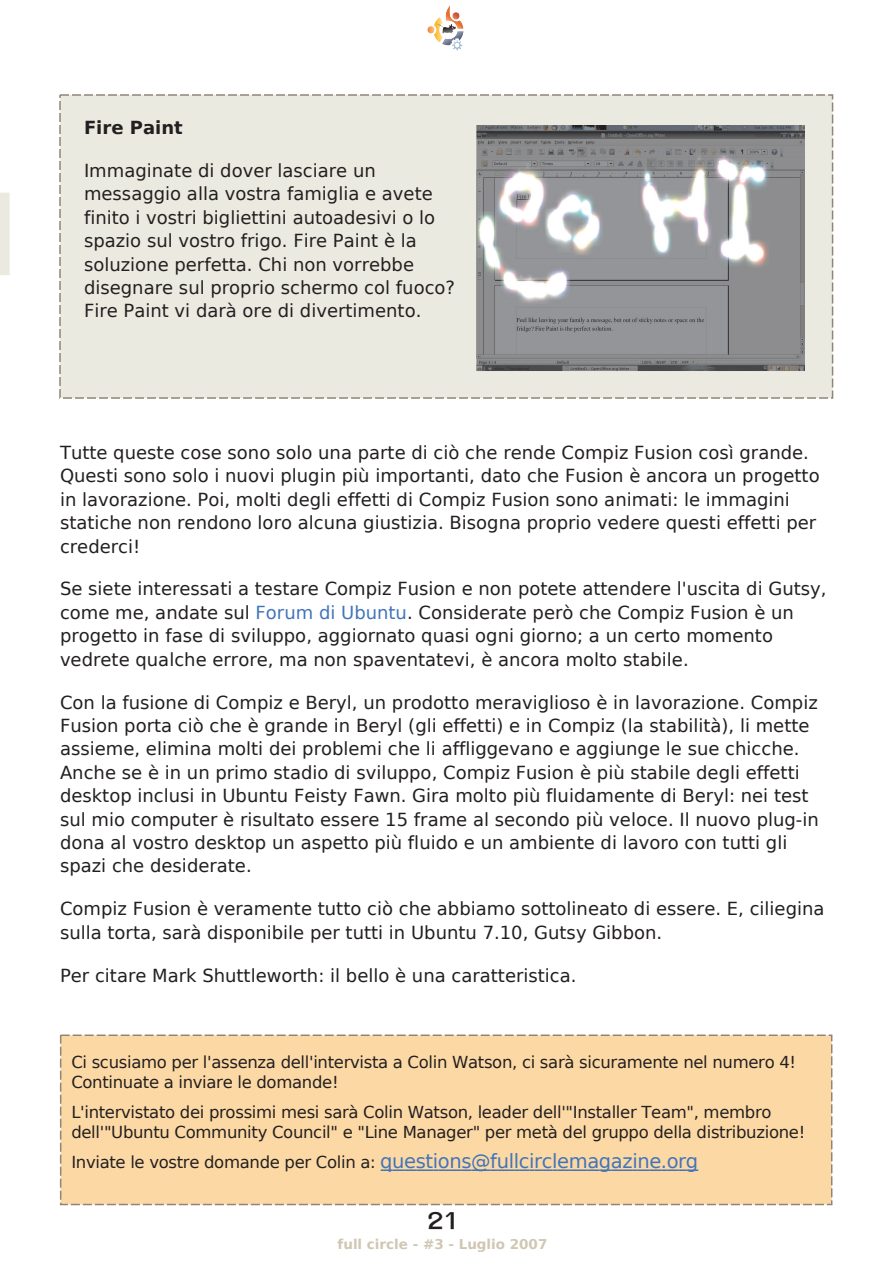
<style>
.page{position:relative;width:893px;height:1263px;background:#fff}
.page>*{position:absolute;margin:0;border:0;box-sizing:border-box;transform-origin:0 0}
.t1{font:700 24px "Garuda";color:#231f20}
.t2{font:18px/23.4px "Al Yermook";letter-spacing:-.02em;color:#231f20}
.t3{font:18px/23.4px "Al Yermook";color:#231f20}
.t4{font:18px "Al Yermook";letter-spacing:-.085em;color:#231f20}
.t5{font:700 18px "Al Mothnna";letter-spacing:-.04em;color:#231f20}
.t6{font:16.5px/19.8px "Al Yermook";letter-spacing:-.04em;color:#231f20}
.t7{font:16.5px/19.8px "Al Yermook";letter-spacing:-.02em;color:#231f20}
.t8{font:700 13.5px "Al Mothnna";letter-spacing:-.1em;color:#d0c7b3}
.s1{color:#4274ba}
.s2{font-size:19.5px;color:#4274ba}
</style>
<div class="page">
<img style="left:427px;top:6px;width:37px;height:45px">
<div style="left:0;top:193px;width:10px;height:82px;background:#ebeae0"></div>
<div style="left:61px;top:1035px;width:771px;height:169px;background:#fcd9a4"></div>
<div style="left:60px;top:1034px;width:772px;height:171px;border:2px dashed #8f8677"></div>
<svg style="left:381px;top:1169px;width:317px;height:2px"></svg>
<div style="left:60px;top:95px;width:772px;height:303px;background:#ebeae0"></div>
<div style="left:59px;top:94px;width:774px;height:305px;border:2px dashed #8f8677"></div>
<img style="left:476px;top:125px;width:328px;height:246px">
<p class="t5" style="left:84px;top:115px;width:104px">Fire Paint</p>
<p class="t2" style="left:84px;top:161px;width:381px">Im m aginate di dove r lasciare un<br>m e ssaggio alla vostra fam iglia e ave te finito i vostri biglie ttini autoade sivi o lo spazio sulvostro frigo. Fire Paintè la soluzione pe rfe tta. Ch i non vorre bbe<br>dise gnare sulproprio sch e rm o colfuoco?<br>Fire Paintvi darà ore di dive rtim e nto.</p>
<p class="t2" style="left:60px;top:443px;width:762px">Tutte q ue ste cose sono solo una parte di ciò ch e re nde Com piz Fusion così grande .<br>Que sti sono solo i nuovi plugin più im portanti, dato ch e Fusion è ancora un proge tto in lavorazione . Poi, m olti de gli e ffe tti di Com piz Fusion sono anim ati: le im m agini statich e non re ndono loro alcuna giustizia. Bisogna proprio ve de re q ue sti e ffe tti pe r cre de rci!</p>
<p class="t2" style="left:60px;top:580px;width:769px">Se sie te inte re ssati a te stare Com piz Fusion e non pote te atte nde re l'uscita di Gutsy, com e m e , andate sul<span class="s1">Forum di Ubuntu</span>. Conside rate pe rò ch e Com piz Fusion è un proge tto in fase di sviluppo, aggiornato q uasi ogni giorno;a un ce rto m om e nto<br>ve dre te q ualch e e rrore , m a non spave ntate vi, è ancora m olto stabile .</p>
<p class="t2" style="left:60px;top:693px;width:761px">Con la fusione di Com piz e Be ryl, un prodotto m e raviglioso è in lavorazione . Com piz Fusion porta ciò ch e è grande in Be ryl(gli e ffe tti) e in Com piz (la stabilità), li m e tte assie m e , e lim ina m olti de i proble m i ch e li affligge vano e aggiunge le sue ch icch e .<br>Anch e se è in un prim o stadio di sviluppo, Com piz Fusion è più stabile de gli e ffe tti de sk top inclusi in Ubuntu Fe isty Faw n. Gira m olto più fluidam e nte di Be ryl: ne i te st sulm io com pute r è risultato e sse re 15 fram e alse condo più ve loce . Ilnuovo plug-in dona alvostro de sk top un aspe tto più fluido e un am bie nte di lavoro con tutti gli spazi ch e de side rate .</p>
<p class="t3" style="left:60px;top:900px;width:766px">Com piz Fusion è ve ram e nte tutto ciò ch e abbiam o sottoline ato di e sse re . E, cilie gina sulla torta, sarà disponibile pe r tutti in Ubuntu 7.10, Gutsy Gibbon.</p>
<p class="t4" style="left:60px;top:965px;width:518px">Pe r citare Mark Sh uttle w orth : ilbe llo è una caratte ristica.</p>
<p class="t6" style="left:71px;top:1054px;width:727px">Ci scusiam o pe r l'asse nza de ll'inte rvista a Colin W atson, ci sarà sicuram e nte ne lnum e ro 4!<br>Continuate a inviare le dom ande !</p>
<p class="t7" style="left:71px;top:1104px;width:736px">L'inte rvistato de i prossim i m e si sarà Colin W atson, le ade r de ll'"Installe r Te am ", m e m bro<br>de ll'"Ubuntu Com m unity Council"e "Line Manage r"pe r m e tà de lgruppo de lla distribuzione !</p>
<p class="t6" style="left:71px;top:1155px;width:628px">Inviate le vostre dom ande pe r Colin a: <span class="s2">q ue stions@ fullcircle m agazine .org</span></p>
<h1 class="t1" style="left:426px;top:1206px;width:34px">21</h1>
<p class="t8" style="left:338px;top:1235px;width:211px">fullcircle - #3 - Luglio 2007</p>
</div>
